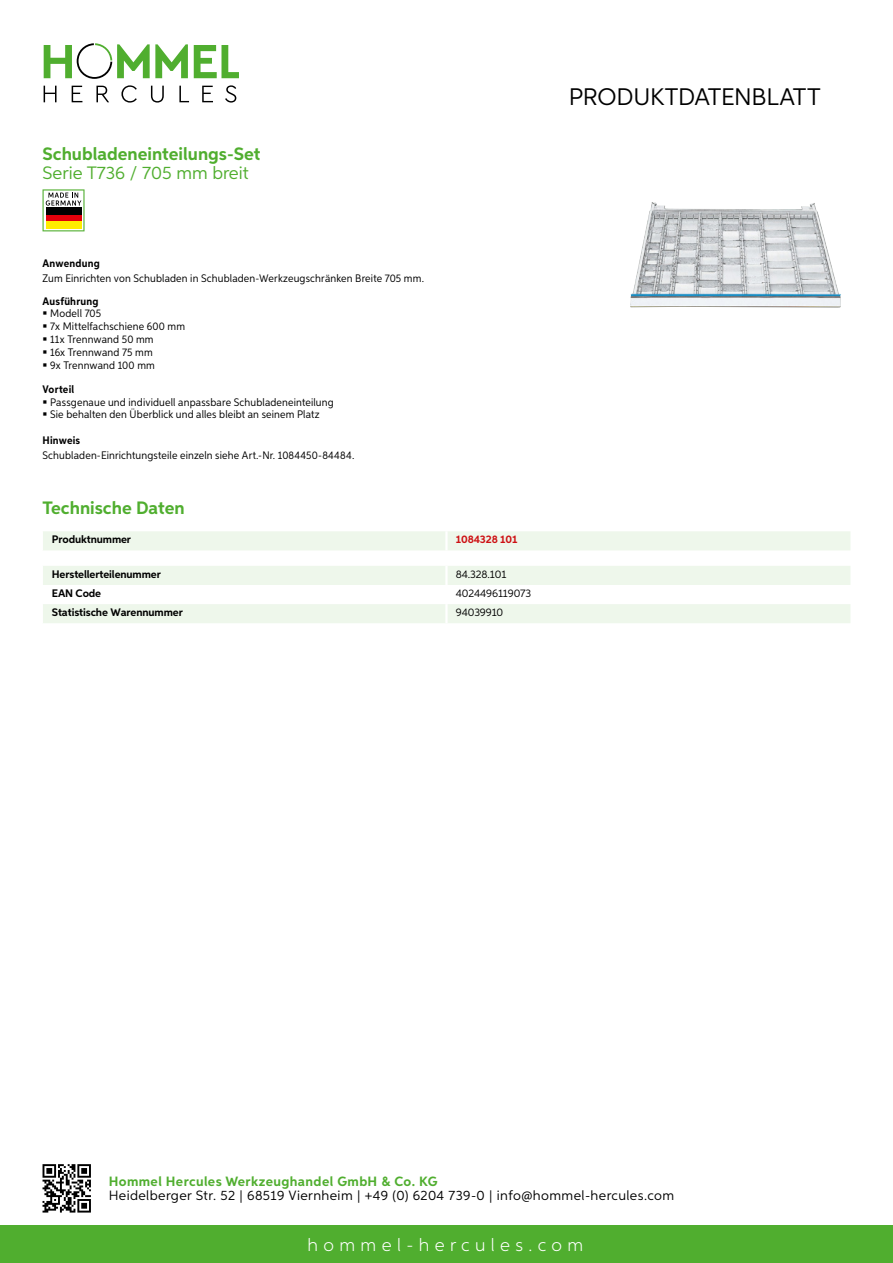
<style>
.page{position:relative;width:893px;height:1263px;background:#fff}
.page>*{position:absolute;margin:0;border:0;box-sizing:border-box;transform-origin:0 0}
.t1{font:24px "Aspira";letter-spacing:-.01em;color:#000}
.t2{font:700 18px "Aspira";color:#50ae2f}
.t3{font:18px "Aspira";color:#50ae2f}
.t4{font:300 18px "Aspira";letter-spacing:.3em;color:#fff}
.t5{font:13.5px "Aspira";letter-spacing:.03em;color:#000}
.t6{font:700 13.5px "Aspira";letter-spacing:.03em;color:#50ae2f}
.t7{font:10.95px/12.8px "Aspira Nar";letter-spacing:.015em;color:#000}
.t8{font:700 10.95px "Aspira";letter-spacing:-.01em;color:#000}
.t9{font:700 10.95px "Aspira Nar";letter-spacing:.02em;color:#000}
.t10{font:10.95px "Aspira";letter-spacing:-.01em;color:#000}
.t11{font:700 10.95px "Aspira";letter-spacing:-.01em;color:#cd1013}
</style>
<div class="page">
<div style="left:0;top:1226px;width:893px;height:37px;background:#50ae2f"></div>
<svg style="left:43px;top:1164px;width:48px;height:48px"></svg>
<svg style="left:194px;top:45px;width:45px;height:33px"></svg>
<svg style="left:44px;top:43px;width:144px;height:36px"></svg>
<svg style="left:44px;top:86px;width:13px;height:16px"></svg>
<svg style="left:72px;top:86px;width:10px;height:16px"></svg>
<svg style="left:96px;top:86px;width:13px;height:16px"></svg>
<svg style="left:121px;top:85px;width:16px;height:18px"></svg>
<svg style="left:151px;top:86px;width:13px;height:17px"></svg>
<svg style="left:179px;top:86px;width:10px;height:16px"></svg>
<svg style="left:202px;top:86px;width:11px;height:16px"></svg>
<svg style="left:225px;top:85px;width:11px;height:18px"></svg>
<div style="left:43px;top:531px;width:807px;height:19px;background:#eef7eb"></div>
<hr style="left:445px;top:531px;width:3px;height:19px;background:#fff">
<svg style="left:43px;top:566px;width:807px;height:57px"></svg>
<hr style="left:445px;top:604px;width:3px;height:19px;background:#fff">
<svg style="left:43px;top:189px;width:42px;height:42px"></svg>
<div style="left:46px;top:214px;width:35px;height:7px;background:#e3000b"></div>
<div style="left:46px;top:208px;width:35px;height:7px;background:#000"></div>
<div style="left:46px;top:221px;width:35px;height:7px;background:#ffed00"></div>
<img style="left:630px;top:202px;width:211px;height:105px">
<h2 class="t2" style="left:43px;top:142px;width:220px">Schubladeneinteilungs-Set</h2>
<h2 class="t3" style="left:43px;top:162px;width:208px">Serie T736 / 705 mm breit</h2>
<p class="t9" style="left:43px;top:257px;width:59px">Anwendung</p>
<p class="t7" style="left:43px;top:272px;width:383px">Zum Einrichten von Schubladen in Schubladen-Werkzeugschränken Breite 705 mm.</p>
<p class="t9" style="left:43px;top:294px;width:58px">Ausführung</p>
<p class="t7" style="left:50px;top:307px;width:137px">Modell 705<br>7x Mittelfachschiene 600 mm<br>11x Trennwand 50 mm<br>16x Trennwand 75 mm<br>9x Trennwand 100 mm</p>
<p class="t9" style="left:43px;top:382px;width:33px">Vorteil</p>
<p class="t7" style="left:50px;top:395px;width:285px">Passgenaue und individuell anpassbare Schubladeneinteilung<br>Sie behalten den Überblick und alles bleibt an seinem Platz</p>
<p class="t9" style="left:43px;top:433px;width:39px">Hinweis</p>
<p class="t7" style="left:43px;top:448px;width:313px">Schubladen-Einrichtungsteile einzeln siehe Art.-Nr. 1084450-84484.</p>
<h2 class="t2" style="left:43px;top:497px;width:144px">Technische Daten</h2>
<p class="t8" style="left:52px;top:533px;width:81px">Produktnummer</p>
<p class="t11" style="left:456px;top:533px;width:63px">1084328 101</p>
<p class="t8" style="left:52px;top:567px;width:111px">Herstellerteilenummer</p>
<p class="t10" style="left:456px;top:567px;width:52px">84.328.101</p>
<p class="t8" style="left:52px;top:586px;width:51px">EAN Code</p>
<p class="t10" style="left:456px;top:586px;width:77px">4024496119073</p>
<p class="t8" style="left:52px;top:605px;width:132px">Statistische Warennummer</p>
<p class="t10" style="left:456px;top:606px;width:49px">94039910</p>
<h1 class="t1" style="left:569px;top:82px;width:253px">Produktdatenblatt</h1>
<p class="t6" style="left:109px;top:1172px;width:330px">Hommel Hercules Werkzeughandel GmbH &amp; Co. KG</p>
<p class="t5" style="left:109px;top:1187px;width:567px">Heidelberger Str. 52 | 68519 Viernheim | +49 (0) 6204 739-0 | info@hommel-hercules.com</p>
<h2 class="t4" style="left:307px;top:1234px;width:277px">hommel-hercules.com</h2>
</div>
